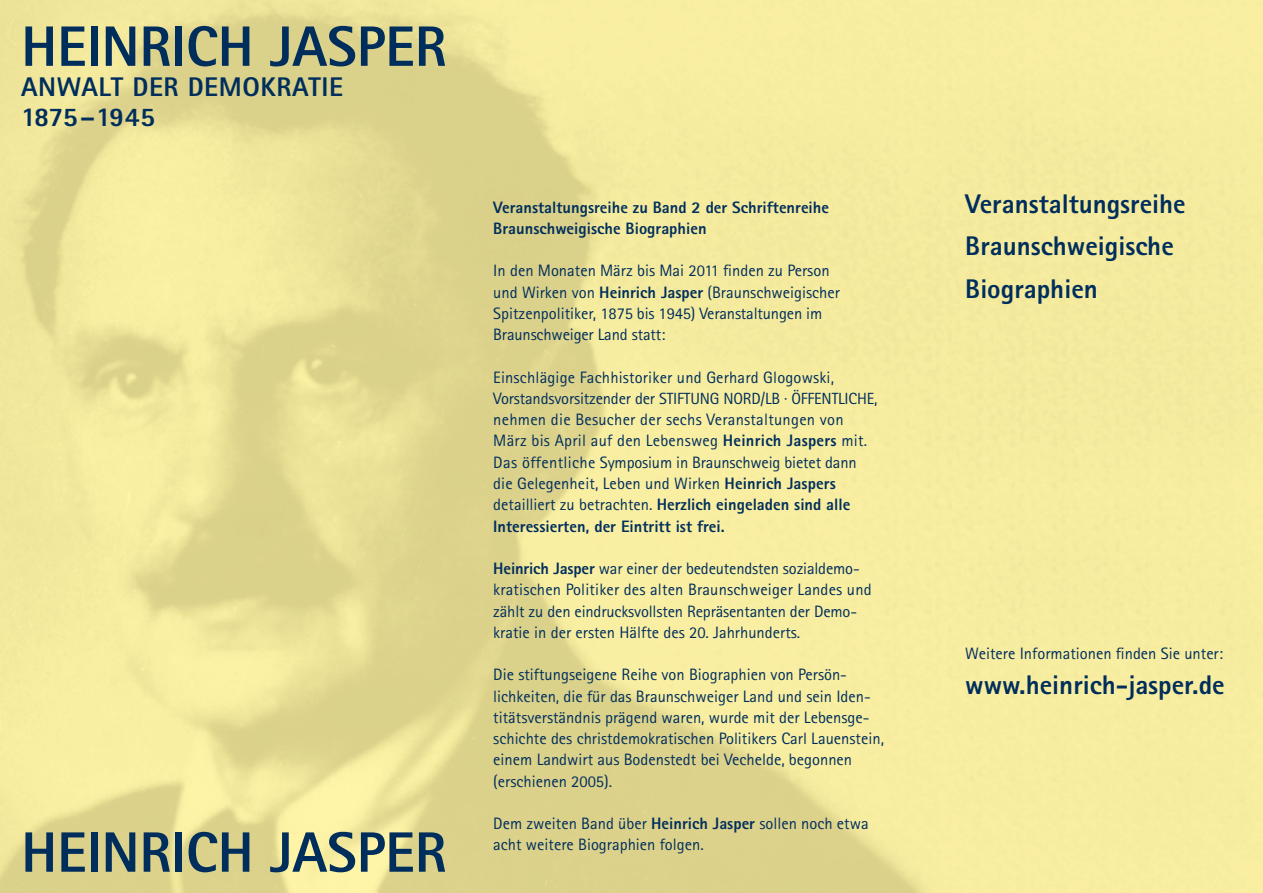
<style>
.page{position:relative;width:1263px;height:893px;background:#fff}
.page>*{position:absolute;margin:0;border:0;box-sizing:border-box;transform-origin:0 0}
.t1{font:800 57px "Rotis Sans Serif";color:#002e5c}
.t2{font:800 27px/42.6px "Rotis Sans Serif";color:#002e5c}
.t3{font:800 27px/30px "Rotis Sans Serif";letter-spacing:.02em;color:#002e5c}
.t4{font:16.5px/21.3px "Rotis Sans Serif";color:#002e5c}
.t5{font:800 16.5px/21.3px "Rotis Sans Serif";color:#002e5c}
.t6{font:16.2px "Rotis Sans Serif";letter-spacing:-.01em;color:#002e5c}
.s1{font-weight:800}
.s2{font-size:16.5px}
</style>
<div class="page">
<h1 class="t1" style="left:21px;top:10px;width:427px">HEINRICH JASPER</h1>
<h2 class="t3" style="left:21px;top:71px;width:323px">ANWALT DER DEMOKRATIE<br>1875–1945</h2>
<h1 class="t1" style="left:21px;top:816px;width:427px">HEINRICH JASPER</h1>
<p class="t5" style="left:493px;top:196px;width:337px">Veranstaltungsreihe zu Band 2 der Schriftenreihe<br>Braunschweigische Biographien</p>
<p class="t4" style="left:493px;top:260px;width:348px">In den Monaten März bis Mai 2011 finden zu Person und Wirken von <span class="s1">Heinrich Jasper</span> (Braunschweigischer Spitzenpolitiker, 1875 bis 1945) Veranstaltungen im Braunschweiger Land statt:</p>
<p class="t4" style="left:493px;top:366px;width:342px">Einschlägige Fachhistoriker und Gerhard Glogowski,</p>
<p class="t6" style="left:493px;top:389px;width:386px"><span class="s2">Vorstandsvorsitzender der</span> STIFTUNG NORD/LB · ÖFFENTLICHE<span class="s2">,</span></p>
<p class="t4" style="left:493px;top:409px;width:375px">nehmen die Besucher der sechs Veranstaltungen von März bis April auf den Lebensweg <span class="s1">Heinrich Jaspers</span> mit.<br>Das öffentliche Symposium in Braunschweig bietet dann die Gelegenheit, Leben und Wirken <span class="s1">Heinrich Jaspers </span>detailliert zu betrachten. <span class="s1">Herzlich eingeladen sind alle Interessierten, der Eintritt ist frei.</span></p>
<p class="t4" style="left:493px;top:558px;width:380px"><span class="s1">Heinrich Jasper</span> war einer der bedeutendsten sozialdemo&shy;kratischen Politiker des alten Braunschweiger Landes und zählt zu den eindrucksvollsten Repräsentanten der Demo&shy;kratie in der ersten Hälfte des 20. Jahrhunderts.</p>
<p class="t4" style="left:493px;top:664px;width:392px">Die stiftungseigene Reihe von Biographien von Persön&shy;lichkeiten, die für das Braunschweiger Land und sein Iden&shy;titätsverständnis prägend waren, wurde mit der Lebensge&shy;schichte des christdemokratischen Politikers Carl Lauenstein, einem Landwirt aus Bodenstedt bei Vechelde, begonnen (erschienen 2005).</p>
<p class="t4" style="left:493px;top:813px;width:377px">Dem zweiten Band über <span class="s1">Heinrich Jasper</span> sollen noch etwa acht weitere Biographien folgen.</p>
<h2 class="t2" style="left:965px;top:182px;width:222px">Veranstaltungsreihe<br>Braunschweigische<br>Biographien</h2>
<p class="t4" style="left:965px;top:643px;width:259px">Weitere Informationen finden Sie unter:</p>
<h2 class="t2" style="left:965px;top:663px;width:261px">www.heinrich-jasper.de</h2>
</div>
